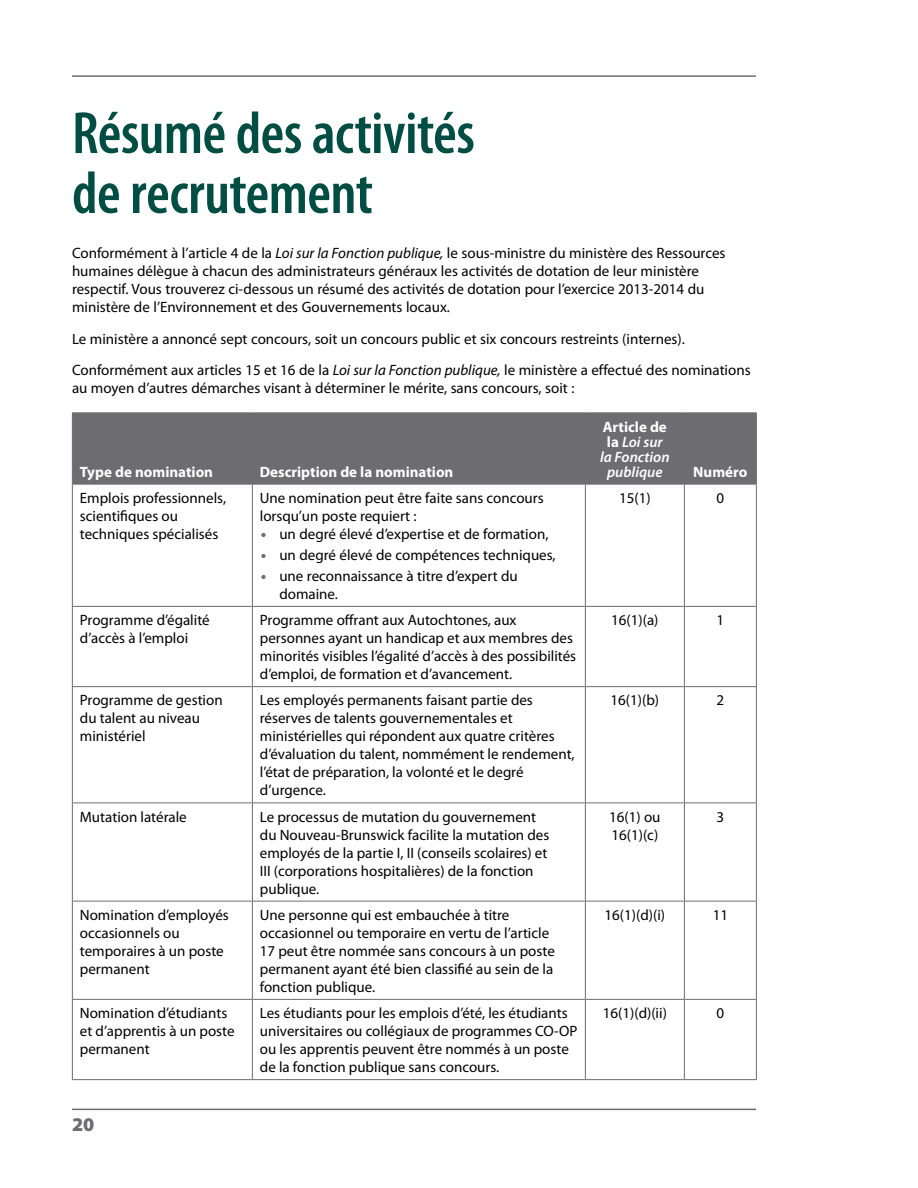
<style>
.page{position:relative;width:918px;height:1188px;background:#fff}
.page>*{position:absolute;margin:0;border:0;box-sizing:border-box;transform-origin:0 0}
.Head_1{font:600 condensed 60px/60px "Myriad Pro";letter-spacing:-.01em;color:#004d43}
.t1{font:900 19.5px "Myriad Pro";color:#6d6d71}
.table_text{font:15px/18px "Myriad Pro";color:#000}
.text{font:15px/18px "Myriad Pro";color:#000}
.table_head{font:700 15px "Myriad Pro";color:#fff}
.table_head-2{font:italic 600 15px/15px "Myriad Pro";color:#fff;text-align:center}
.s1{font-style:italic}
.s2{color:#6d6d71}
.s3{font-weight:700;font-style:normal}
</style>
<div class="page">
<hr style="left:72px;top:1109px;width:684px;height:1px;background:#6d6d71">
<hr style="left:72px;top:75px;width:684px;height:2px;background:#6d6d71">
<div style="left:73px;top:413px;width:683px;height:71px;background:#6d6d71"></div>
<hr style="left:252px;top:413px;width:1px;height:71px;background:#6d6d71">
<hr style="left:585px;top:413px;width:1px;height:71px;background:#6d6d71">
<hr style="left:684px;top:413px;width:1px;height:71px;background:#6d6d71">
<hr style="left:252px;top:484px;width:1px;height:122px;background:#6d6d71">
<hr style="left:585px;top:484px;width:1px;height:122px;background:#6d6d71">
<hr style="left:684px;top:484px;width:1px;height:122px;background:#6d6d71">
<hr style="left:72px;top:606px;width:180px;height:1px;background:#6d6d71">
<hr style="left:252px;top:606px;width:333px;height:1px;background:#6d6d71">
<hr style="left:252px;top:607px;width:1px;height:79px;background:#6d6d71">
<hr style="left:585px;top:606px;width:99px;height:1px;background:#6d6d71">
<hr style="left:585px;top:607px;width:1px;height:79px;background:#6d6d71">
<hr style="left:684px;top:606px;width:73px;height:1px;background:#6d6d71">
<hr style="left:684px;top:607px;width:1px;height:79px;background:#6d6d71">
<hr style="left:72px;top:686px;width:180px;height:1px;background:#6d6d71">
<hr style="left:252px;top:686px;width:333px;height:1px;background:#6d6d71">
<hr style="left:252px;top:687px;width:1px;height:115px;background:#6d6d71">
<hr style="left:585px;top:686px;width:99px;height:1px;background:#6d6d71">
<hr style="left:585px;top:687px;width:1px;height:115px;background:#6d6d71">
<hr style="left:684px;top:686px;width:73px;height:1px;background:#6d6d71">
<hr style="left:684px;top:687px;width:1px;height:115px;background:#6d6d71">
<hr style="left:72px;top:802px;width:180px;height:1px;background:#6d6d71">
<hr style="left:252px;top:802px;width:333px;height:1px;background:#6d6d71">
<hr style="left:252px;top:803px;width:1px;height:98px;background:#6d6d71">
<hr style="left:585px;top:802px;width:99px;height:1px;background:#6d6d71">
<hr style="left:585px;top:803px;width:1px;height:98px;background:#6d6d71">
<hr style="left:684px;top:802px;width:73px;height:1px;background:#6d6d71">
<hr style="left:684px;top:803px;width:1px;height:98px;background:#6d6d71">
<hr style="left:72px;top:901px;width:180px;height:1px;background:#6d6d71">
<hr style="left:252px;top:901px;width:333px;height:1px;background:#6d6d71">
<hr style="left:252px;top:902px;width:1px;height:97px;background:#6d6d71">
<hr style="left:585px;top:901px;width:99px;height:1px;background:#6d6d71">
<hr style="left:585px;top:902px;width:1px;height:97px;background:#6d6d71">
<hr style="left:684px;top:901px;width:73px;height:1px;background:#6d6d71">
<hr style="left:684px;top:902px;width:1px;height:97px;background:#6d6d71">
<hr style="left:72px;top:999px;width:180px;height:1px;background:#6d6d71">
<hr style="left:252px;top:999px;width:333px;height:1px;background:#6d6d71">
<hr style="left:252px;top:1000px;width:1px;height:79px;background:#6d6d71">
<hr style="left:585px;top:999px;width:99px;height:1px;background:#6d6d71">
<hr style="left:585px;top:1000px;width:1px;height:79px;background:#6d6d71">
<hr style="left:684px;top:999px;width:73px;height:1px;background:#6d6d71">
<hr style="left:684px;top:1000px;width:1px;height:79px;background:#6d6d71">
<hr style="left:72px;top:412px;width:180px;height:1px;background:#6d6d71">
<hr style="left:72px;top:413px;width:1px;height:71px;background:#6d6d71">
<hr style="left:252px;top:412px;width:333px;height:1px;background:#6d6d71">
<hr style="left:585px;top:412px;width:99px;height:1px;background:#6d6d71">
<hr style="left:684px;top:412px;width:73px;height:1px;background:#6d6d71">
<hr style="left:756px;top:413px;width:1px;height:71px;background:#6d6d71">
<hr style="left:72px;top:484px;width:180px;height:1px;background:#6d6d71">
<hr style="left:72px;top:484px;width:1px;height:122px;background:#6d6d71">
<hr style="left:252px;top:484px;width:333px;height:1px;background:#6d6d71">
<hr style="left:585px;top:484px;width:99px;height:1px;background:#6d6d71">
<hr style="left:684px;top:484px;width:73px;height:1px;background:#6d6d71">
<hr style="left:756px;top:484px;width:1px;height:122px;background:#6d6d71">
<hr style="left:72px;top:607px;width:1px;height:79px;background:#6d6d71">
<hr style="left:756px;top:607px;width:1px;height:79px;background:#6d6d71">
<hr style="left:72px;top:687px;width:1px;height:115px;background:#6d6d71">
<hr style="left:756px;top:687px;width:1px;height:115px;background:#6d6d71">
<hr style="left:72px;top:803px;width:1px;height:98px;background:#6d6d71">
<hr style="left:756px;top:803px;width:1px;height:98px;background:#6d6d71">
<hr style="left:72px;top:902px;width:1px;height:97px;background:#6d6d71">
<hr style="left:756px;top:902px;width:1px;height:97px;background:#6d6d71">
<hr style="left:72px;top:1000px;width:1px;height:79px;background:#6d6d71">
<hr style="left:756px;top:1000px;width:1px;height:79px;background:#6d6d71">
<hr style="left:72px;top:1079px;width:180px;height:1px;background:#6d6d71">
<hr style="left:252px;top:1079px;width:333px;height:1px;background:#6d6d71">
<hr style="left:585px;top:1079px;width:99px;height:1px;background:#6d6d71">
<hr style="left:684px;top:1079px;width:73px;height:1px;background:#6d6d71">
<h1 class="Head_1" style="left:72px;top:102px;width:404px">Résumé des activités de recrutement</h1>
<p class="text" style="left:72px;top:244px;width:655px">Conformément à l’article 4 de la <span class="s1">Loi sur la Fonction publique,</span> le sous-ministre du ministère des Ressources humaines délègue à chacun des administrateurs généraux les activités de dotation de leur ministère respectif. Vous trouverez ci-dessous un résumé des activités de dotation pour l’exercice 2013-2014 du ministère de l’Environnement et des Gouvernements locaux.</p>
<p class="text" style="left:72px;top:329px;width:614px">Le ministère a annoncé sept concours, soit un concours public et six concours restreints (internes).</p>
<p class="text" style="left:72px;top:361px;width:680px">Conformément aux articles 15 et 16 de la <span class="s1">Loi sur la Fonction publique,</span> le ministère a effectué des nominations au moyen d’autres démarches visant à déterminer le mérite, sans concours, soit :</p>
<p class="table_head" style="left:80px;top:462px;width:135px">Type de nomination</p>
<p class="table_head" style="left:260px;top:462px;width:195px">Description de la nomination</p>
<p class="table_text" style="left:80px;top:489px;width:148px">Emplois professionnels, scientifiques ou techniques spécialisés</p>
<p class="table_text" style="left:260px;top:489px;width:285px">Une nomination peut être faite sans concours lorsqu’un poste requiert :</p>
<p class="text" style="left:261px;top:525px;width:289px"><span class="s2">•</span> un degré élevé d’expertise et de formation,</p>
<p class="text" style="left:261px;top:546px;width:296px"><span class="s2">•</span> un degré élevé de compétences techniques,</p>
<p class="text" style="left:279px;top:567px;width:240px;text-indent:-18px"><span class="s2">•</span> une reconnaissance à titre d’expert du domaine.</p>
<p class="table_head-2" style="left:600px;top:419px;width:71px"><span class="s3">Article de la</span> Loi sur la Fonction publique</p>
<p class="table_head" style="left:693px;top:462px;width:56px">Numéro</p>
<p class="table_text" style="left:619px;top:489px;width:33px">15(1)</p>
<p class="table_text" style="left:717px;top:489px;width:9px">0</p>
<p class="table_text" style="left:80px;top:611px;width:131px">Programme d’égalité d’accès à l’emploi</p>
<p class="table_text" style="left:260px;top:611px;width:318px">Programme offrant aux Autochtones, aux personnes ayant un handicap et aux membres des minorités visibles l’égalité d’accès à des possibilités d’emploi, de formation et d’avancement.</p>
<p class="table_text" style="left:611px;top:611px;width:49px">16(1)(a)</p>
<p class="table_text" style="left:717px;top:611px;width:9px">1</p>
<p class="table_text" style="left:80px;top:691px;width:144px">Programme de gestion du talent au niveau ministériel</p>
<p class="table_text" style="left:260px;top:691px;width:316px">Les employés permanents faisant partie des réserves de talents gouvernementales et ministérielles qui répondent aux quatre critères d’évaluation du talent, nommément le rendement, l’état de préparation, la volonté et le degré d’urgence.</p>
<p class="table_text" style="left:611px;top:691px;width:50px">16(1)(b)</p>
<p class="table_text" style="left:717px;top:691px;width:9px">2</p>
<p class="table_text" style="left:80px;top:807px;width:108px">Mutation latérale</p>
<p class="table_text" style="left:260px;top:807px;width:291px">Le processus de mutation du gouvernement du Nouveau-Brunswick facilite la mutation des employés de la partie I, II (conseils scolaires) et III (corporations hospitalières) de la fonction publique.</p>
<p class="table_text" style="left:609px;top:807px;width:53px">16(1) ou<br>16(1)(c)</p>
<p class="table_text" style="left:717px;top:807px;width:9px">3</p>
<p class="table_text" style="left:80px;top:906px;width:150px">Nomination d’employés occasionnels ou temporaires à un poste permanent</p>
<p class="table_text" style="left:260px;top:906px;width:296px">Une personne qui est embauchée à titre occasionnel ou temporaire en vertu de l’article 17 peut être nommée sans concours à un poste permanent ayant été bien classifié au sein de la fonction publique.</p>
<p class="table_text" style="left:605px;top:906px;width:62px">16(1)(d)(i)</p>
<p class="table_text" style="left:713px;top:906px;width:17px">11</p>
<p class="table_text" style="left:80px;top:1004px;width:156px">Nomination d’étudiants et d’apprentis à un poste permanent</p>
<p class="table_text" style="left:260px;top:1004px;width:319px">Les étudiants pour les emplois d’été, les étudiants universitaires ou collégiaux de programmes CO-OP ou les apprentis peuvent être nommés à un poste de la fonction publique sans concours.</p>
<p class="table_text" style="left:603px;top:1004px;width:66px">16(1)(d)(ii)</p>
<p class="table_text" style="left:717px;top:1004px;width:9px">0</p>
<h2 class="t1" style="left:72px;top:1112px;width:24px">20</h2>
</div>
